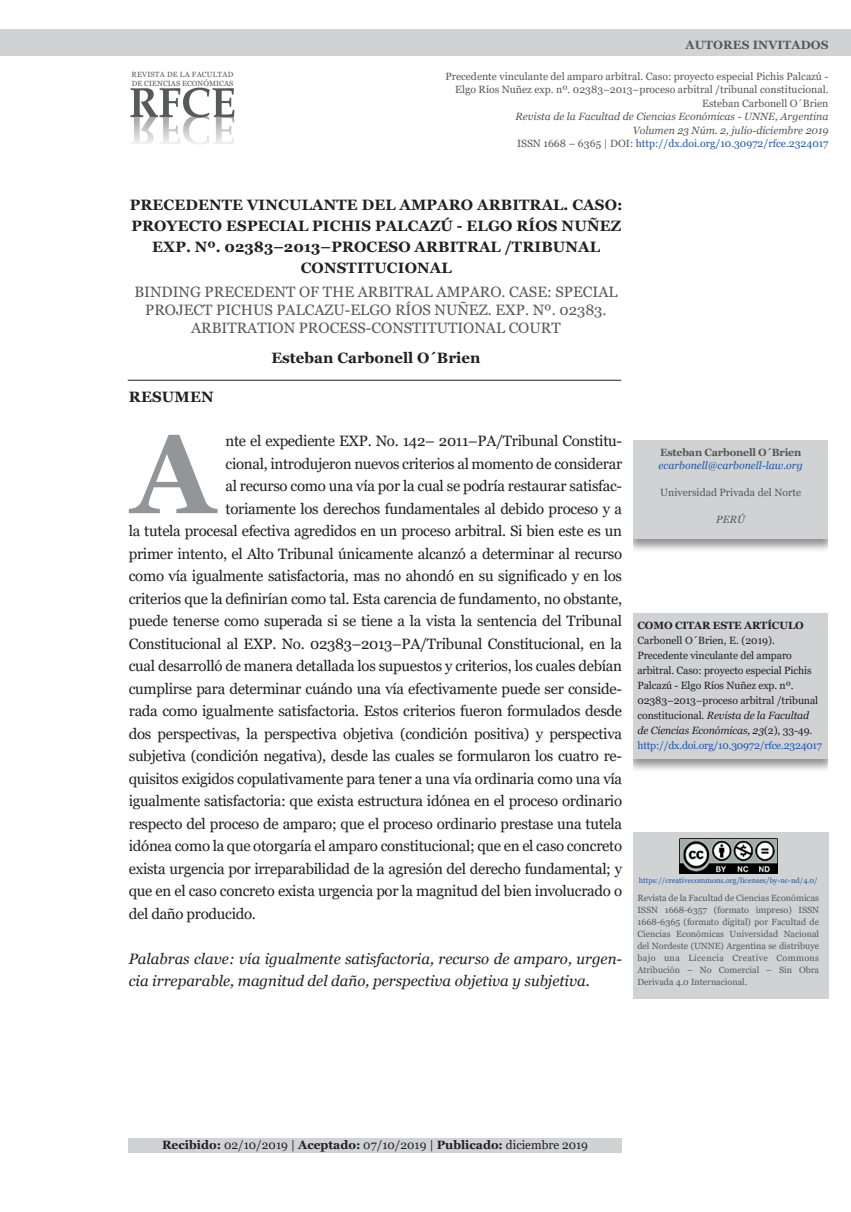
<style>
.page{position:relative;width:851px;height:1212px;background:#fff}
.page>*{position:absolute;margin:0;border:0;box-sizing:border-box;transform-origin:0 0}
.t1{font:15px "Georgia";letter-spacing:-.02em;color:#231f20}
.t2{font:700 15px/21px "Georgia";letter-spacing:.01em;color:#231f20;text-align:center}
.t3{font:15px/18px "Georgia";color:#57585a;text-align:center}
.t4{font:italic 15px/22.5px "Georgia";color:#231f20}
.t5{font:12px "Georgia";color:#231f20}
.t6{font:700 12px "Georgia";letter-spacing:.01em;color:#57585a}
.t7{font:10.5px/15px "Georgia";letter-spacing:-.01em;color:#231f20}
.t8{font:10.5px/13.5px "Georgia";color:#57585a;text-align:right}
.t9{font:italic 10.5px/13.5px "Georgia";color:#57585a;text-align:right}
.t10{font:italic 10.5px "Georgia";color:#1e58a7}
.t11{font:700 10.5px "Georgia";letter-spacing:-.02em;color:#57585a}
.t12{font:700 10.5px "Georgia";letter-spacing:-.01em;color:#231f20}
.t13{font:9px/12px "Georgia";color:#57585a;text-align:justify}
.t14{font:7.5px "Georgia";color:#1e58a7}
.t15{font:7.5px/8.2px "Georgia";letter-spacing:.01em;color:#57585a}
.s1{font-style:normal}
.s2{font-style:normal;color:#1e58a7}
.s3{font-style:italic}
.s4{color:#1e58a7}
.s5{font-weight:700}
</style>
<div class="page">
<div style="left:624px;top:439px;width:212px;height:115px;background:#231f20;opacity:.5"></div>
<div style="left:632px;top:440px;width:196px;height:99px;background:#d1d2d4"></div>
<div style="left:632px;top:832px;width:196px;height:167px;background:#d1d2d4"></div>
<div style="left:1px;top:30px;width:849px;height:26px;background:#d1d2d4"></div>
<div style="left:128px;top:1138px;width:493px;height:14px;background:#d1d2d4"></div>
<hr style="left:128px;top:380px;width:493px;height:1px;background:#231f20">
<svg style="left:130px;top:88px;width:104px;height:56px"></svg>
<img style="left:679px;top:839px;width:98px;height:34px">
<svg style="left:129px;top:435px;width:88px;height:78px"></svg>
<div style="left:624px;top:611px;width:212px;height:162px;background:#231f20;opacity:.5"></div>
<div style="left:632px;top:613px;width:196px;height:146px;background:#d1d2d4"></div>
<div style="left:828px;top:407px;width:21px;height:393px;background:#fff"></div>
<div style="left:623px;top:407px;width:9px;height:393px;background:#fff"></div>
<p class="t15" style="left:131px;top:71px;width:103px">REVISTA DE LA FACULTAD<br>DE CIENCIAS ECONÓMICAS</p>
<p class="t6" style="left:685px;top:37px;width:144px">AUTORES INVITADOS</p>
<p class="t8" style="left:445px;top:69px;width:384px">Precedente vinculante del amparo arbitral. Caso: proyecto especial Pichis Palcazú -<br>Elgo Ríos Nuñez exp. nº. 02383–2013–proceso arbitral /tribunal constitucional.<br>Esteban Carbonell O´Brien</p>
<p class="t9" style="left:515px;top:110px;width:314px">Revista de la Facultad de Ciencias Económicas - UNNE, Argentina<br>Volumen 23 Núm. 2, julio-diciembre 2019<br><span class="s1">ISSN 1668 – 6365 | DOI:</span> <span class="s2">http://dx.doi.org/10.30972/rfce.2324017</span></p>
<p class="t2" style="left:130px;top:195px;width:494px">PRECEDENTE VINCULANTE DEL AMPARO ARBITRAL. CASO:<br>PROYECTO ESPECIAL PICHIS PALCAZÚ - ELGO RÍOS NUÑEZ EXP. Nº. 02383–2013–PROCESO ARBITRAL /TRIBUNAL CONSTITUCIONAL</p>
<p class="t3" style="left:134px;top:283px;width:484px">BINDING PRECEDENT OF THE ARBITRAL AMPARO. CASE: SPECIAL<br>PROJECT PICHUS PALCAZU-ELGO RÍOS NUÑEZ. EXP. Nº. 02383.<br>ARBITRATION PROCESS-CONSTITUTIONAL COURT</p>
<p class="t2" style="left:129px;top:386px;width:86px">RESUMEN</p>
<p class="t2" style="left:271px;top:347px;width:210px">Esteban Carbonell O´Brien</p>
<p class="t1" style="left:225px;top:432px;width:398px">nte el expediente EXP. No. 142– 2011–PA/Tribunal Constitu-</p>
<p class="t1" style="left:225px;top:454px;width:398px">cional, introdujeron nuevos criterios al momento de considerar</p>
<p class="t1" style="left:225px;top:477px;width:398px">al recurso como una vía por la cual se podría restaurar satisfac-</p>
<p class="t1" style="left:225px;top:499px;width:398px">toriamente los derechos fundamentales al debido proceso y a</p>
<p class="t1" style="left:129px;top:522px;width:494px">la tutela procesal efectiva agredidos en un proceso arbitral. Si bien este es un</p>
<p class="t1" style="left:129px;top:544px;width:494px">primer intento, el Alto Tribunal únicamente alcanzó a determinar al recurso</p>
<p class="t1" style="left:129px;top:567px;width:494px">como vía igualmente satisfactoria, mas no ahondó en su significado y en los</p>
<p class="t1" style="left:129px;top:589px;width:494px">criterios que la definirían como tal. Esta carencia de fundamento, no obstante,</p>
<p class="t1" style="left:129px;top:612px;width:494px">puede tenerse como superada si se tiene a la vista la sentencia del Tribunal</p>
<p class="t1" style="left:129px;top:634px;width:495px">Constitucional al EXP. No. 02383–2013–PA/Tribunal Constitucional, en la</p>
<p class="t1" style="left:129px;top:657px;width:494px">cual desarrolló de manera detallada los supuestos y criterios, los cuales debían</p>
<p class="t1" style="left:129px;top:679px;width:494px">cumplirse para determinar cuándo una vía efectivamente puede ser conside-</p>
<p class="t1" style="left:129px;top:702px;width:494px">rada como igualmente satisfactoria. Estos criterios fueron formulados desde</p>
<p class="t1" style="left:129px;top:724px;width:494px">dos perspectivas, la perspectiva objetiva (condición positiva) y perspectiva</p>
<p class="t1" style="left:129px;top:747px;width:494px">subjetiva (condición negativa), desde las cuales se formularon los cuatro re-</p>
<p class="t1" style="left:129px;top:769px;width:495px">quisitos exigidos copulativamente para tener a una vía ordinaria como una vía</p>
<p class="t1" style="left:129px;top:792px;width:494px">igualmente satisfactoria: que exista estructura idónea en el proceso ordinario</p>
<p class="t1" style="left:129px;top:814px;width:494px">respecto del proceso de amparo; que el proceso ordinario prestase una tutela</p>
<p class="t1" style="left:129px;top:837px;width:494px">idónea como la que otorgaría el amparo constitucional; que en el caso concreto</p>
<p class="t1" style="left:129px;top:859px;width:494px">exista urgencia por irreparabilidad de la agresión del derecho fundamental; y</p>
<p class="t1" style="left:129px;top:882px;width:494px">que en el caso concreto exista urgencia por la magnitud del bien involucrado o</p>
<p class="t1" style="left:129px;top:904px;width:129px">del daño producido.</p>
<p class="t4" style="left:129px;top:947px;width:495px">Palabras clave: vía igualmente satisfactoria, recurso de amparo, urgen&shy;cia irreparable, magnitud del daño, perspectiva objetiva y subjetiva.</p>
<p class="t11" style="left:660px;top:445px;width:143px">Esteban Carbonell O´Brien</p>
<p class="t10" style="left:658px;top:459px;width:146px">ecarbonell@carbonell-law.org</p>
<p class="t8" style="left:660px;top:486px;width:142px">Universidad Privada del Norte</p>
<p class="t9" style="left:716px;top:513px;width:30px">PERÚ</p>
<p class="t12" style="left:637px;top:618px;width:168px">COMO CITAR ESTE ARTÍCULO</p>
<p class="t7" style="left:637px;top:633px;width:186px">Carbonell O´Brien, E. (2019).<br>Precedente vinculante del amparo arbitral. Caso: proyecto especial Pichis Palcazú - Elgo Ríos Nuñez exp. nº.<br>02383–2013–proceso arbitral /tribunal constitucional. <span class="s3">Revista de la Facultad de Ciencias Económicas, 23</span>(2), 33-49. <span class="s4">http://dx.doi.org/10.30972/rfce.2324017</span></p>
<p class="t14" style="left:638px;top:876px;width:180px">https://creativecommons.org/licenses/by-nc-nd/4.0/</p>
<p class="t13" style="left:637px;top:892px;width:183px">Revista de la Facultad de Ciencias Económicas ISSN 1668-6357 (formato impreso) ISSN 1668-6365 (formato digital) por Facultad de Ciencias Económicas Universidad Nacional del Nordeste (UNNE) Argentina se distribuye bajo una Licencia Creative Commons Atribución – No Comercial – Sin Obra Derivada 4.0 Internacional.</p>
<p class="t5" style="left:162px;top:1137px;width:427px"><span class="s5">Recibido:</span> 02/10/2019 | <span class="s5">Aceptado:</span> 07/10/2019 | <span class="s5">Publicado:</span> diciembre 2019</p>
</div>
